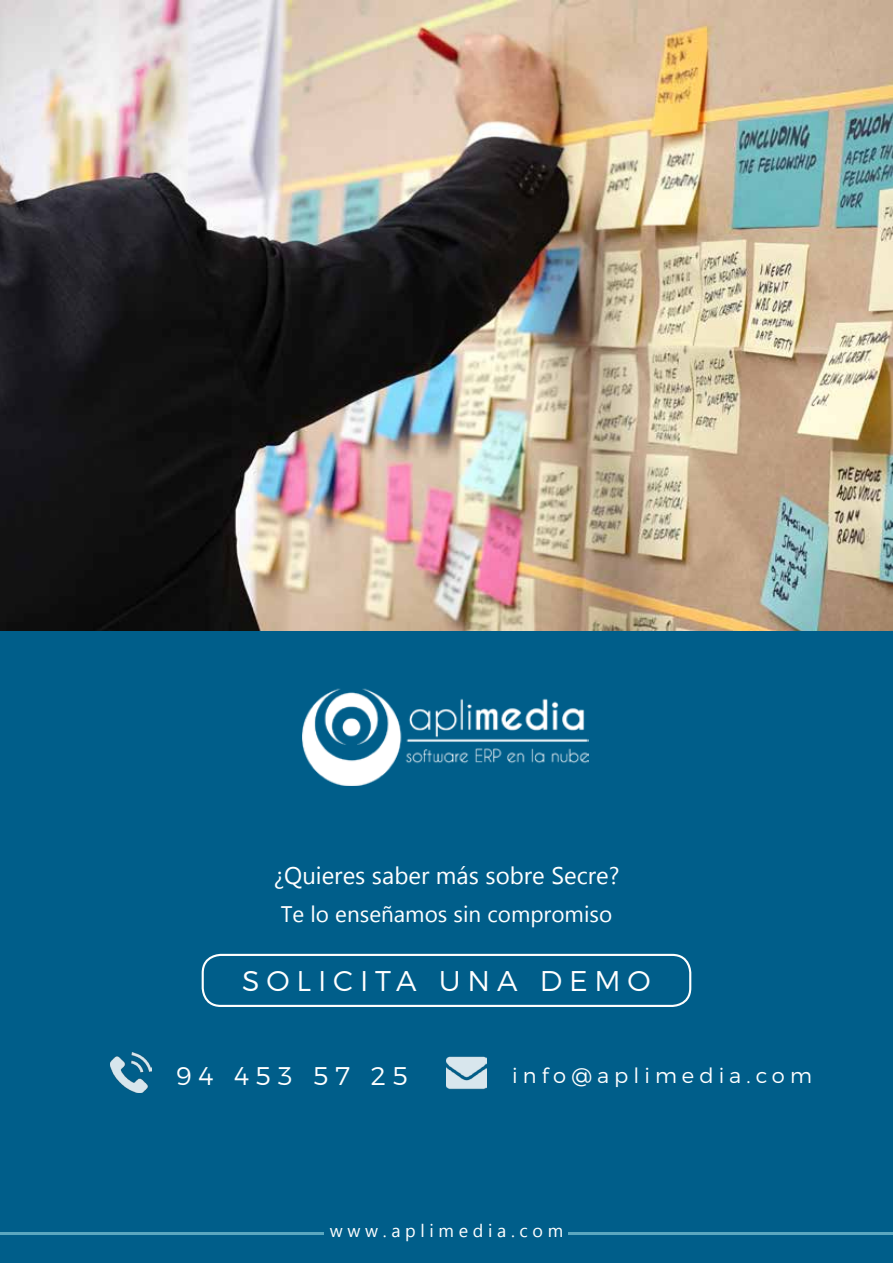
<style>
.page{position:relative;width:893px;height:1263px;background:#fff}
.page>*{position:absolute;margin:0;border:0;box-sizing:border-box;transform-origin:0 0}
.t1{font:300 28.5px "Montserrat";letter-spacing:.24em;color:#fff}
.t2{font:300 25.5px "Montserrat";letter-spacing:.24em;color:#fff}
.t3{font:24px "Myanmar Text";color:#fff}
.t4{font:22.5px "Myanmar Text";color:#fff}
.t5{font:300 21px "Montserrat";letter-spacing:.24em;color:#fff}
.t6{font:18px "Myanmar Text";letter-spacing:.26em;color:#fff}
</style>
<div class="page">
<img style="left:0;top:0;width:893px;height:631px">
<div style="left:0;top:631px;width:893px;height:632px;background:#005e8a"></div>
<img style="left:302px;top:688px;width:286px;height:97px">
<div style="left:202px;top:954px;width:489px;height:53px;border:2px solid #fffffe;border-radius:18px"></div>
<img style="left:111px;top:1052px;width:40px;height:41px">
<img style="left:446px;top:1056px;width:41px;height:34px">
<hr style="left:0;top:1232px;width:323px;height:3px;background:#c7ffff">
<hr style="left:568px;top:1232px;width:325px;height:3px;background:#c7ffff">
<p class="t3" style="left:273px;top:862px;width:347px">¿Quieres saber más sobre Secre?</p>
<p class="t4" style="left:281px;top:901px;width:333px">Te lo enseñamos sin compromiso</p>
<p class="t1" style="left:242px;top:958px;width:410px">SOLICITA UNA DEMO</p>
<p class="t2" style="left:176px;top:1056px;width:233px">94 453 57 25</p>
<p class="t5" style="left:512px;top:1059px;width:301px">info@aplimedia.com</p>
<p class="t6" style="left:330px;top:1220px;width:235px">www.aplimedia.com</p>
</div>
